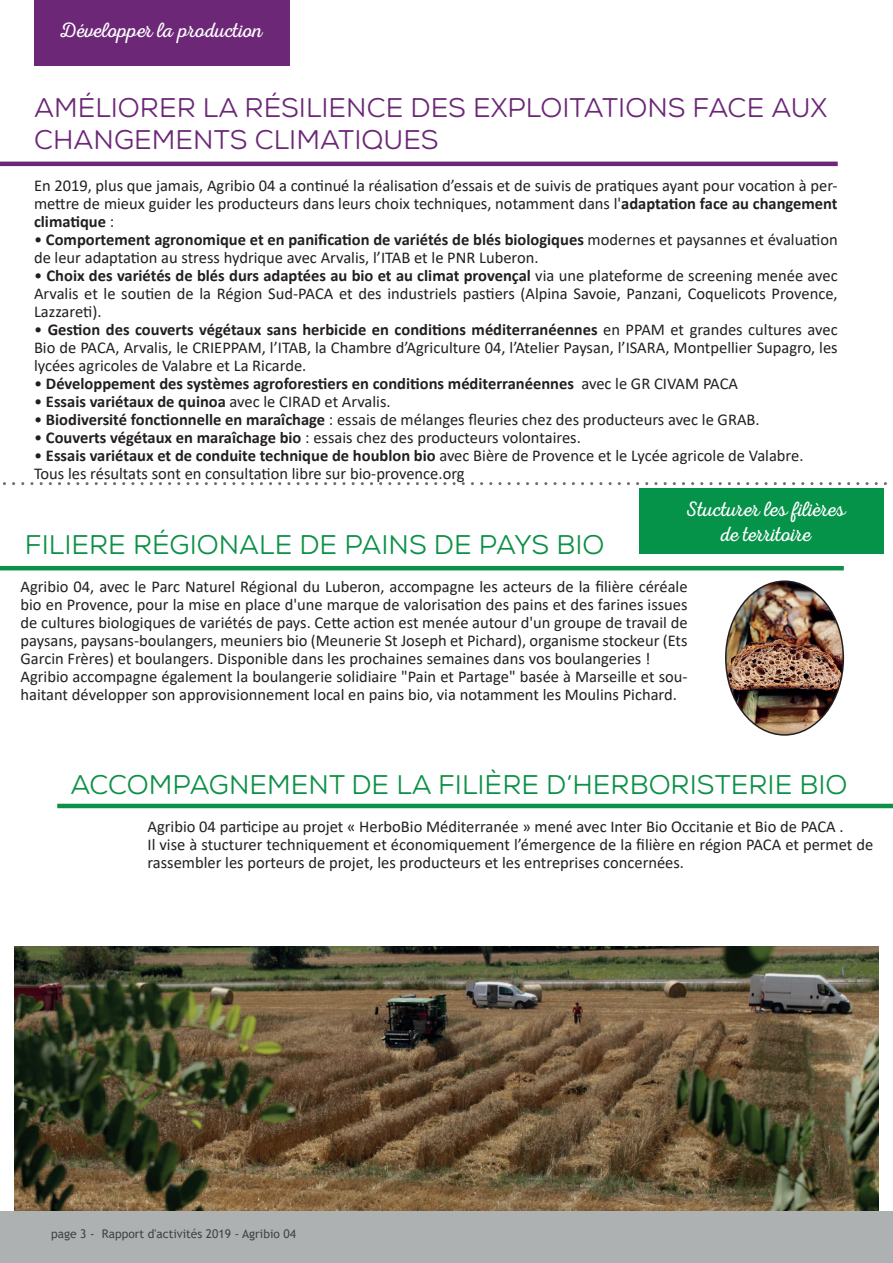
<style>
.page{position:relative;width:893px;height:1263px;background:#fff}
.page>*{position:absolute;margin:0;border:0;box-sizing:border-box;transform-origin:0 0}
.t1{font:27px "Nexa Rust Sans";color:#0d9047}
.t2{font:27px/32.4px "Nexa Rust Sans";color:#6c2777}
.t3{font:21px/25.2px "Nexa Rust Script L 00";color:#fff;text-align:center}
.t4{font:16.5px/18px "Calibri";color:#231f20}
.t5{font:700 16.5px "Calibri";color:#231f20}
.t6{font:12px "Trebuchet MS";color:#404245}
.s1{font-weight:700}
.s2{font-weight:400}
</style>
<div class="page">
<img style="left:14px;top:947px;width:865px;height:265px">
<div style="left:0;top:1212px;width:893px;height:51px;background:#aeb1b1"></div>
<div style="left:34px;top:0;width:255px;height:66px;background:#6c2777"></div>
<hr style="left:0;top:162px;width:838px;height:4px;background:#6c2777">
<div style="left:639px;top:488px;width:244px;height:66px;background:#059249"></div>
<hr style="left:0;top:566px;width:844px;height:4px;background:#0d9047">
<svg style="left:3px;top:482px;width:884px;height:3px"></svg>
<hr style="left:57px;top:804px;width:836px;height:4px;background:#0d9047">
<img style="left:726px;top:582px;width:117px;height:153px">
<p class="t3" style="left:60px;top:20px;width:204px">Développer la production</p>
<h1 class="t2" style="left:34px;top:92px;width:795px">AMÉLIORER LA RÉSILIENCE DES EXPLOITATIONS FACE AUX<br>CHANGEMENTS CLIMATIQUES</h1>
<p class="t4" style="left:34px;top:176px;width:805px;text-align:justify">En 2019, plus que jamais, Agribio 04 a continué la réalisation d’essais et de suivis de pratiques ayant pour vocation à per&shy;mettre de mieux guider les producteurs dans leurs choix techniques, notamment dans l'<span class="s1">adaptation face au changement climatique</span> :</p>
<p class="t4" style="left:34px;top:230px;width:805px">• <span class="s1">Comportement agronomique et en panification de variétés de blés biologiques</span> modernes et paysannes et évaluation de leur adaptation au stress hydrique avec Arvalis, l’ITAB et le PNR Luberon.</p>
<p class="t4" style="left:34px;top:266px;width:805px;text-align:justify">• <span class="s1">Choix des variétés de blés durs adaptées au bio et au climat provençal</span> via une plateforme de screening menée avec Arvalis et le soutien de la Région Sud-PACA et des industriels pastiers (Alpina Savoie, Panzani, Coquelicots Provence, Lazzareti).</p>
<p class="t4" style="left:34px;top:320px;width:805px;text-align:justify">• <span class="s1">Gestion des couverts végétaux sans herbicide en conditions méditerranéennes</span> en PPAM et grandes cultures avec Bio de PACA, Arvalis, le CRIEPPAM, l’ITAB, la Chambre d’Agriculture 04, l’Atelier Paysan, l’ISARA, Montpellier Supagro, les lycées agricoles de Valabre et La Ricarde.</p>
<p class="t5" style="left:34px;top:372px;width:706px"><span class="s2">•</span> Développement des systèmes agroforestiers en conditions méditerranéennes <span class="s2">avec le GR CIVAM PACA</span></p>
<p class="t5" style="left:34px;top:390px;width:358px"><span class="s2">•</span> Essais variétaux de quinoa <span class="s2">avec le CIRAD et Arvalis.</span></p>
<p class="t4" style="left:34px;top:410px;width:727px">• <span class="s1">Biodiversité fonctionnelle en maraîchage</span> : essais de mélanges fleuries chez des producteurs avec le GRAB.</p>
<p class="t4" style="left:34px;top:428px;width:548px">• <span class="s1">Couverts végétaux en maraîchage bio</span> : essais chez des producteurs volontaires.</p>
<p class="t4" style="left:34px;top:446px;width:771px">• <span class="s1">Essais variétaux et de conduite technique de houblon bio</span> avec Bière de Provence et le Lycée agricole de Valabre.<br>Tous les résultats sont en consultation libre sur bio-provence.org</p>
<h1 class="t1" style="left:25px;top:529px;width:581px">FILIERE RÉGIONALE DE PAINS DE PAYS BIO</h1>
<p class="t3" style="left:687px;top:499px;width:160px">Stucturer les filières de territoire</p>
<p class="t4" style="left:21px;top:577px;width:668px">Agribio 04, avec le Parc Naturel Régional du Luberon, accompagne les acteurs de la filière céréale bio en Provence, pour la mise en place d'une marque de valorisation des pains et des farines issues de cultures biologiques de variétés de pays. Cette action est menée autour d'un groupe de travail de paysans, paysans-boulangers, meuniers bio (Meunerie St Joseph et Pichard), organisme stockeur (Ets Garcin Frères) et boulangers. Disponible dans les prochaines semaines dans vos boulangeries !<br>Agribio accompagne également la boulangerie solidiaire "Pain et Partage" basée à Marseille et sou&shy;haitant développer son approvisionnement local en pains bio, via notamment les Moulins Pichard.</p>
<h1 class="t1" style="left:70px;top:769px;width:779px">ACCOMPAGNEMENT DE LA FILIÈRE D’HERBORISTERIE BIO</h1>
<p class="t4" style="left:148px;top:817px;width:727px">Agribio 04 participe au projet « HerboBio Méditerranée » mené avec Inter Bio Occitanie et Bio de PACA .<br>Il vise à stucturer techniquement et économiquement l’émergence de la filière en région PACA et permet de rassembler les porteurs de projet, les producteurs et les entreprises concernées.</p>
<p class="t6" style="left:51px;top:1226px;width:247px">page 3 - Rapport d'activités 2019 - Agribio 04</p>
</div>
